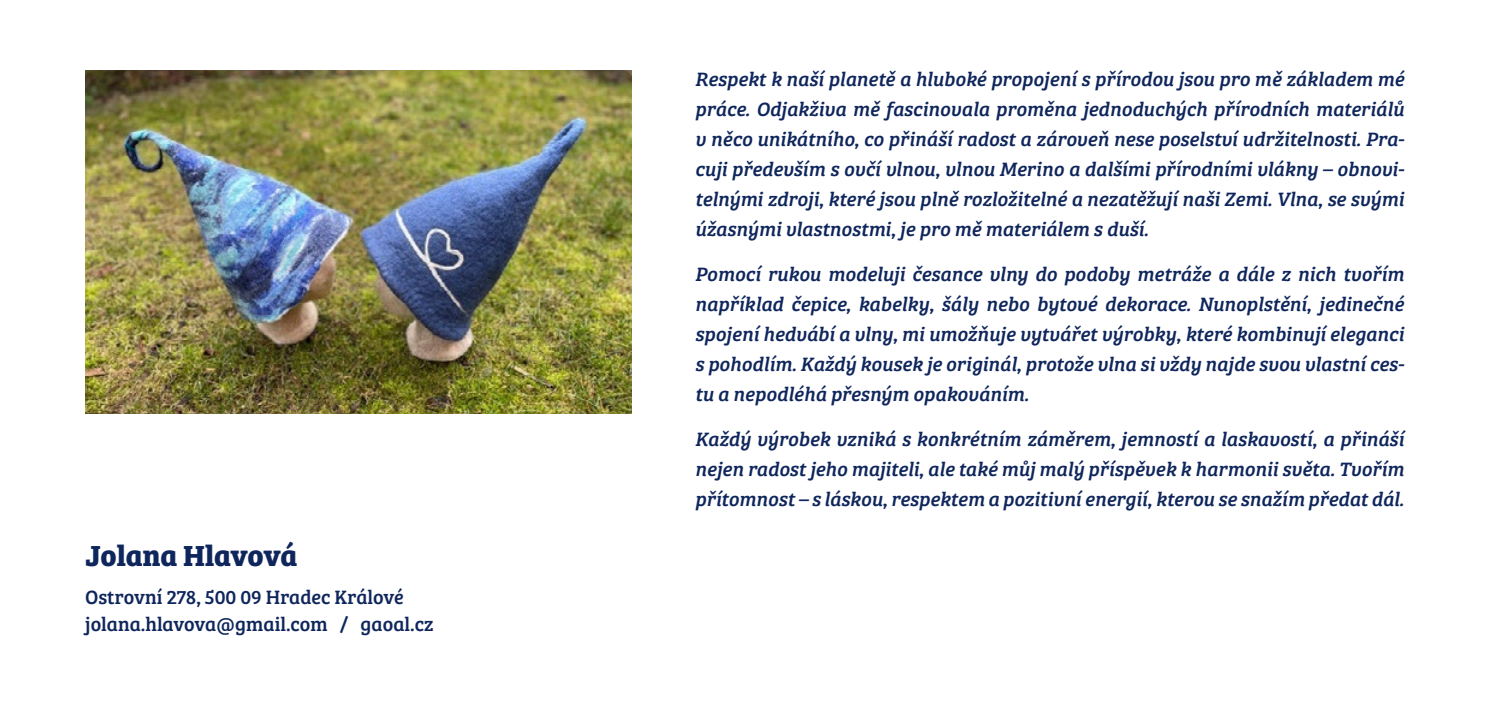
<style>
.page{position:relative;width:1489px;height:702px;background:#fff}
.page>*{position:absolute;margin:0;border:0;box-sizing:border-box;transform-origin:0 0}
.t1{font:700 30px "Bree Serif";color:#0f265c}
.t2{font:italic 20px/30px "Bree Serif";letter-spacing:-.005em;color:#0f265c;text-align:justify}
.t3{font:20px/27.5px "Bree Serif";color:#0f265c}
</style>
<div class="page">
<img style="left:85px;top:71px;width:546px;height:342px">
<h1 class="t1" style="left:85px;top:532px;width:214px">Jolana Hlavová</h1>
<p class="t3" style="left:85px;top:581px;width:350px">Ostrovní 278, 500 09 Hradec Králové jolana.hlavova@gmail.com / gaoal.cz</p>
<p class="t2" style="left:694px;top:63px;width:711px">Respekt k naší planetě a hluboké propojení s přírodou jsou pro mě základem mé práce. Odjakživa mě fascinovala proměna jednoduchých přírodních materiálů v něco unikátního, co přináší radost a zároveň nese poselství udržitelnosti. Pra&shy;cuji především s ovčí vlnou, vlnou Merino a dalšími přírodními vlákny – obnovi&shy;telnými zdroji, které jsou plně rozložitelné a nezatěžují naši Zemi. Vlna, se svými úžasnými vlastnostmi, je pro mě materiálem s duší.</p>
<p class="t2" style="left:694px;top:258px;width:711px">Pomocí rukou modeluji česance vlny do podoby metráže a dále z nich tvořím například čepice, kabelky, šály nebo bytové dekorace. Nunoplstění, jedinečné spojení hedvábí a vlny, mi umožňuje vytvářet výrobky, které kombinují eleganci s pohodlím. Každý kousek je originál, protože vlna si vždy najde svou vlastní ces&shy;tu a nepodléhá přesným opakováním.</p>
<p class="t2" style="left:694px;top:423px;width:710px">Každý výrobek vzniká s konkrétním záměrem, jemností a laskavostí, a přináší nejen radost jeho majiteli, ale také můj malý příspěvek k harmonii světa. Tvořím přítomnost – s láskou, respektem a pozitivní energií, kterou se snažím předat dál.</p>
</div>
